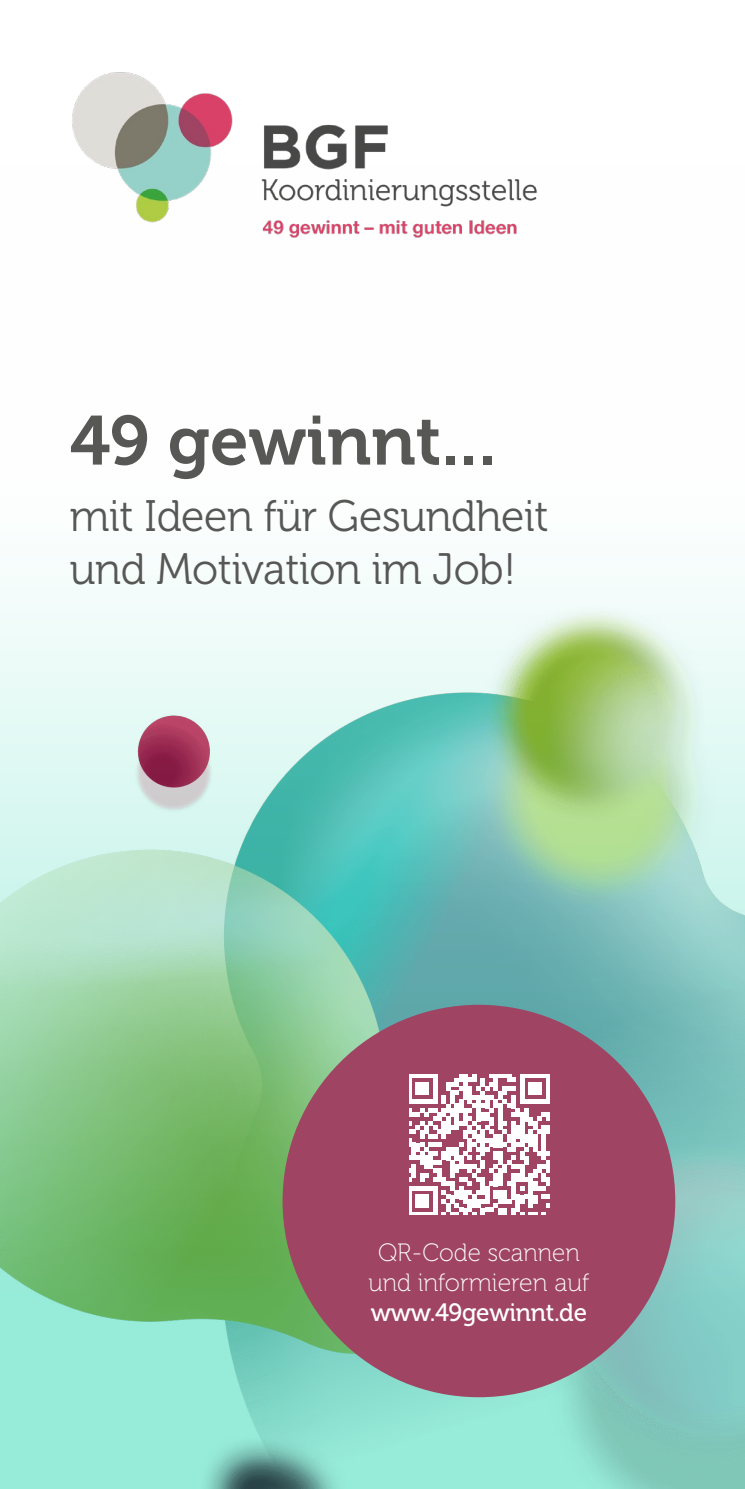
<style>
.page{position:relative;width:745px;height:1489px;background:#fff}
.page>*{position:absolute;margin:0;border:0;box-sizing:border-box;transform-origin:0 0}
.t1{font:69px "Museo 700";color:#575756}
.t2{font:44px/52.8px "Museo 300";letter-spacing:-.01em;color:#575756}
.t3{font:25px/30px "Museo 100";color:#fff;text-align:center}
.t4{font:25px "Museo 500";letter-spacing:-.01em;color:#fff}
</style>
<div class="page">
<img style="left:0;top:590px;width:744px;height:898px">
<div style="left:282px;top:1004px;width:392px;height:392px;background:#9f4463;border-radius:50%"></div>
<svg style="left:409px;top:1074px;width:140px;height:140px"></svg>
<img style="left:72px;top:72px;width:465px;height:166px">
<h1 class="t1" style="left:70px;top:402px;width:428px">49 gewinnt...</h1>
<p class="t2" style="left:70px;top:491px;width:480px">mit Ideen für Gesundheit und Motivation im Job!</p>
<p class="t3" style="left:368px;top:1237px;width:222px">QR-Code scannen und informieren auf</p>
<p class="t4" style="left:370px;top:1298px;width:218px">www.49gewinnt.de</p>
</div>
